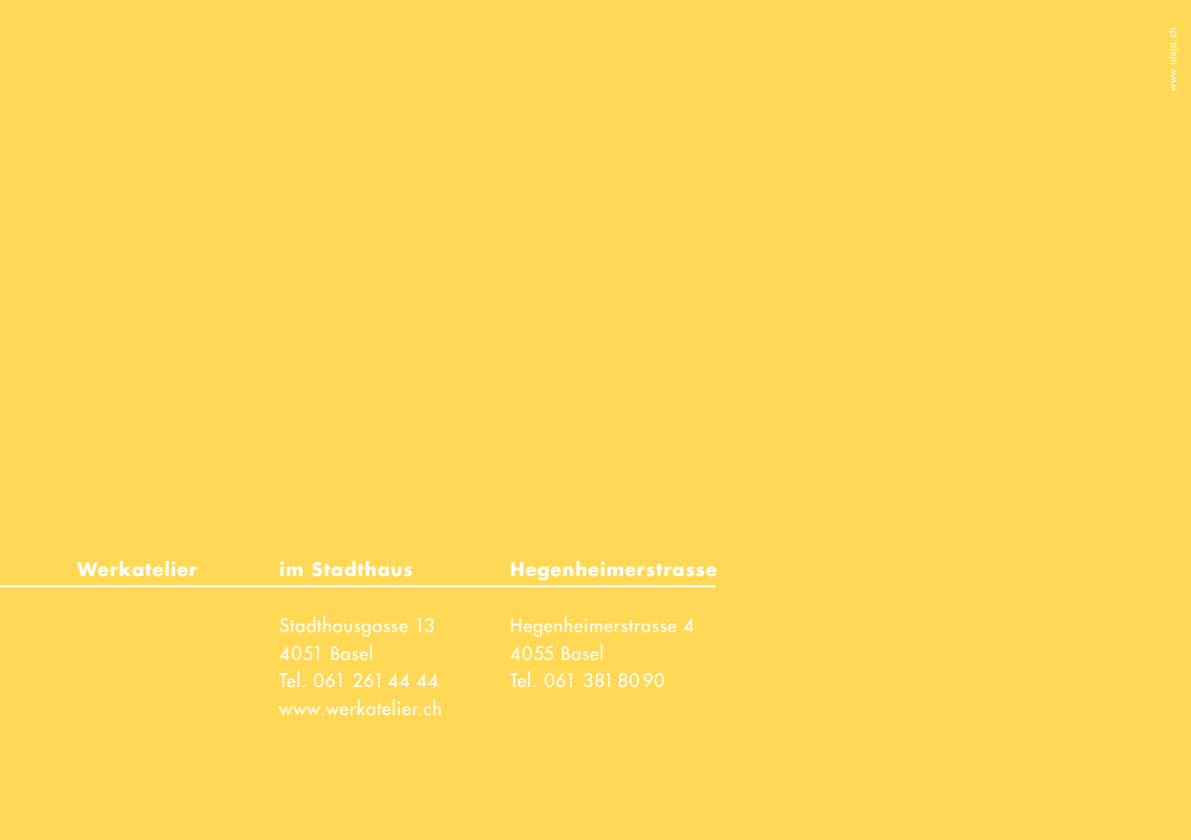
<style>
.page{position:relative;width:1191px;height:840px;background:#fff}
.page>*{position:absolute;margin:0;border:0;box-sizing:border-box;transform-origin:0 0}
.t1{font:18px/27.6px "Futura";letter-spacing:.05em;color:#fff}
.t2{font:700 18px "Futura";letter-spacing:.05em;color:#fff}
.t3{font:10px "Futura";letter-spacing:.05em;color:#fff}
</style>
<div class="page">
<div style="left:0;top:0;width:1191px;height:839px;background:#ffd955"></div>
<hr style="left:0;top:585px;width:715px;height:2px;background:#fff">
<p class="t2" style="left:77px;top:556px;width:121px">Werkatelier</p>
<p class="t2" style="left:280px;top:556px;width:135px">im Stadthaus</p>
<p class="t1" style="left:280px;top:611px;width:164px">Stadthausgasse 13<br>4051 Basel<br>Tel. 061 261 44 44 www.werkatelier.ch</p>
<p class="t2" style="left:510px;top:556px;width:208px">Hegenheimerstrasse</p>
<p class="t1" style="left:510px;top:611px;width:185px">Hegenheimerstrasse 4<br>4055 Basel<br>Tel. 061 381 80 90</p>
<p class="t3" style="left:1166px;top:91px;width:64px;rotate:-90deg">www.ideja.ch</p>
</div>
